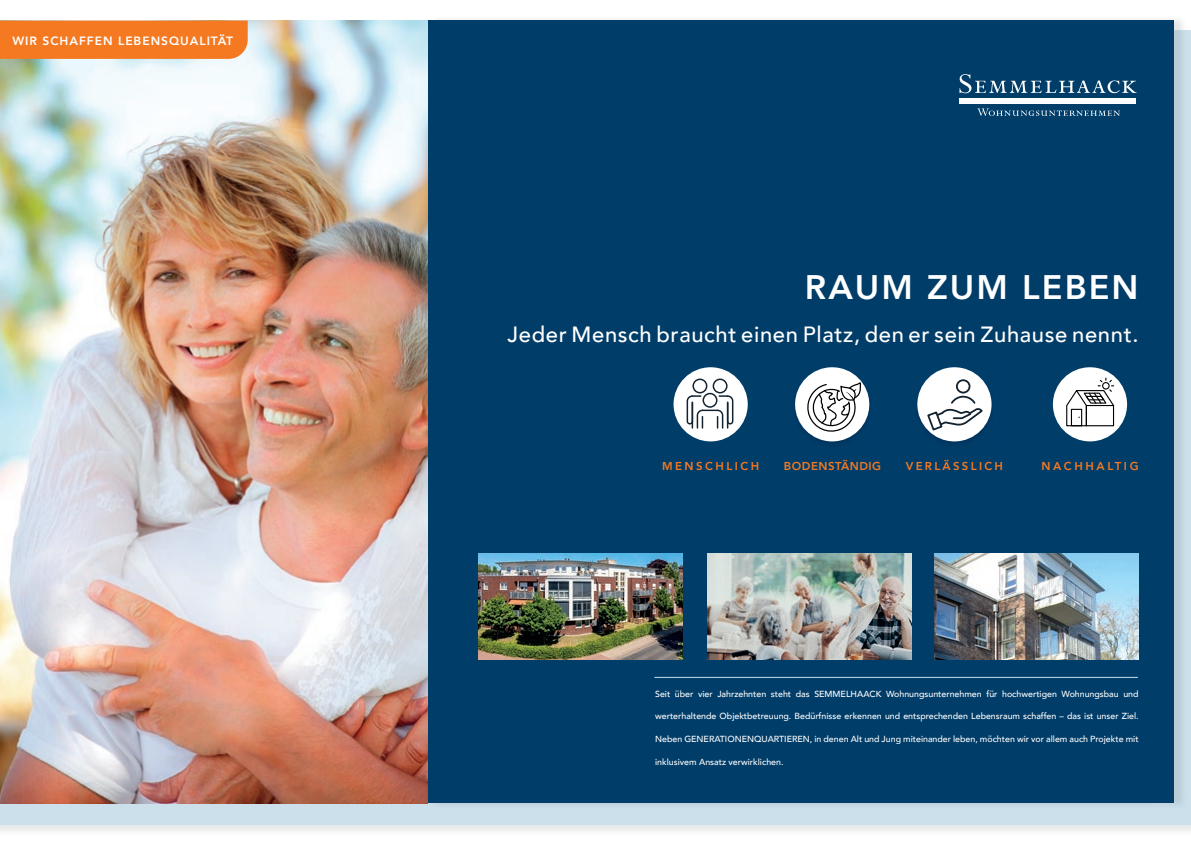
<style>
.page{position:relative;width:1191px;height:842px;background:#fff}
.page>*{position:absolute;margin:0;border:0;box-sizing:border-box;transform-origin:0 0}
.t1{font:800 34px "Avenir";letter-spacing:.06em;color:#fff}
.t2{font:500 22px "Avenir";letter-spacing:.03em;color:#fff}
.t3{font:800 12px "Avenir";letter-spacing:.08em;color:#fff}
.t4{font:800 11.4px "Avenir";letter-spacing:.2em;color:#f47921}
.t5{font:800 11.4px "Avenir";letter-spacing:.045em;color:#f47921}
.t6{font:800 11.4px "Avenir";letter-spacing:.225em;color:#f47921}
.t7{font:500 8.8px "Avenir";color:#fff}
</style>
<div class="page">
<div style="left:0;top:30px;width:1191px;height:795px;background:linear-gradient(to bottom,#c1d5e0,#c2d6e1)"></div>
<img style="left:429px;top:20px;width:754px;height:10px">
<div style="left:428px;top:21px;width:746px;height:782px;background:#003d69"></div>
<img style="left:0;top:21px;width:428px;height:782px">
<hr style="left:654px;top:677px;width:483px;height:1px;background:#cbe0eb">
<img style="left:934px;top:554px;width:204px;height:106px">
<img style="left:708px;top:554px;width:204px;height:106px">
<img style="left:478px;top:554px;width:204px;height:106px">
<div style="left:0;top:21px;width:248px;height:38px;background:#f47921"></div>
<div style="left:1053px;top:367px;width:74px;height:74px;background:#fff;border-radius:50%"></div>
<img style="left:795px;top:367px;width:75px;height:75px">
<div style="left:795px;top:367px;width:74px;height:74px;background:#fff;border-radius:50%"></div>
<div style="left:673px;top:367px;width:74px;height:74px;background:#fff;border-radius:50%"></div>
<div style="left:702px;top:393px;width:15px;height:15px;border:1px solid #12222e;border-radius:50%"></div>
<div style="left:712px;top:379px;width:15px;height:14px;border:1px solid #12222e;border-radius:50%"></div>
<div style="left:692px;top:379px;width:15px;height:14px;border:1px solid #12222e;border-radius:50%"></div>
<svg style="left:686px;top:395px;width:48px;height:34px"></svg>
<img style="left:917px;top:367px;width:75px;height:75px">
<div style="left:917px;top:367px;width:74px;height:74px;background:#fff;border-radius:50%"></div>
<svg style="left:977px;top:108px;width:143px;height:8px"></svg>
<div style="left:959px;top:98px;width:177px;height:6px;background:#fff"></div>
<svg style="left:959px;top:74px;width:177px;height:19px"></svg>
<svg style="left:805px;top:383px;width:57px;height:50px"></svg>
<svg style="left:1066px;top:378px;width:49px;height:49px"></svg>
<div style="left:956px;top:379px;width:14px;height:14px;border:2px solid #12222e;border-radius:50%"></div>
<svg style="left:927px;top:395px;width:55px;height:36px"></svg>
<h3 class="t3" style="left:13px;top:31px;width:222px">WIR SCHAFFEN LEBENSQUALITÄT</h3>
<h1 class="t1" style="left:805px;top:261px;width:335px">RAUM ZUM LEBEN</h1>
<h2 class="t2" style="left:507px;top:315px;width:632px">Jeder Mensch braucht einen Platz, den er sein Zuhause nennt.</h2>
<p class="t4" style="left:662px;top:457px;width:99px">MENSCHLICH</p>
<p class="t5" style="left:784px;top:457px;width:99px">BODENSTÄNDIG</p>
<p class="t4" style="left:905px;top:457px;width:99px">VERLÄSSLICH</p>
<p class="t6" style="left:1041px;top:457px;width:99px">NACHHALTIG</p>
<p class="t7" style="left:655px;top:686px;width:485px">Seit über vier Jahrzehnten steht das SEMMELHAACK Wohnungsunternehmen für hochwertigen Wohnungsbau und</p>
<p class="t7" style="left:655px;top:709px;width:485px">werterhaltende Objektbetreuung. Bedürfnisse erkennen und entsprechenden Lebensraum schaffen – das ist unser Ziel.</p>
<p class="t7" style="left:655px;top:731px;width:485px">Neben GENERATIONENQUARTIEREN, in denen Alt und Jung miteinander leben, möchten wir vor allem auch Projekte mit</p>
<p class="t7" style="left:655px;top:754px;width:130px">inklusivem Ansatz verwirklichen.</p>
</div>
